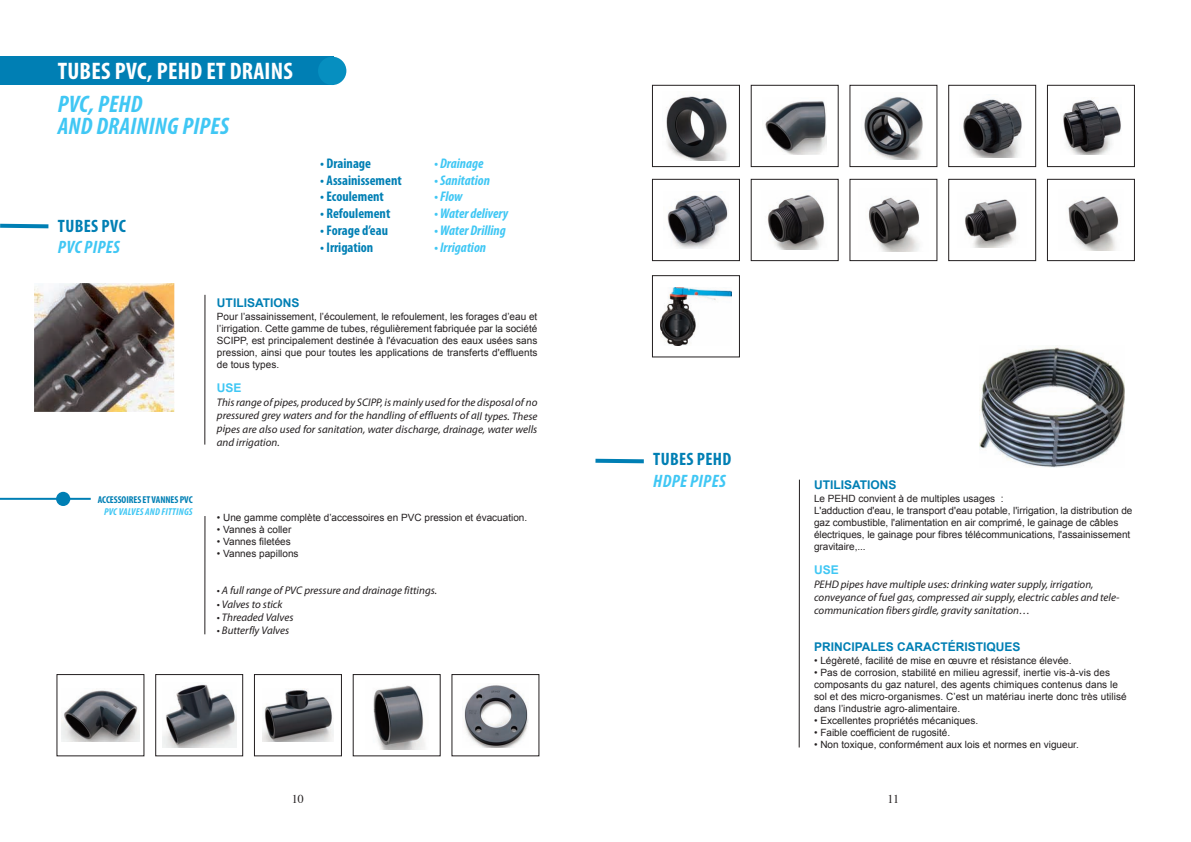
<style>
.page{position:relative;width:1191px;height:842px;background:#fff}
.page>*{position:absolute;margin:0;border:0;box-sizing:border-box;transform-origin:0 0}
.t1{font:italic 700 condensed 24px/22.3px "Myriad Pro";letter-spacing:.01em;color:#40c7f4}
.t2{font:700 condensed 24px "Myriad Pro";letter-spacing:.01em;color:#fff}
.t3{font:700 condensed 18px "Myriad Pro";letter-spacing:.02em;color:#007fb4}
.t4{font:italic 700 condensed 18px "Myriad Pro";letter-spacing:.02em;color:#40c7f4}
.t5{font:700 condensed 14px "Myriad Pro";color:#007fb4}
.t6{font:italic 700 condensed 14px "Myriad Pro";color:#40c7f4}
.t7{font:700 12px "Arial";color:#007fb4}
.t8{font:700 12px "Arial";color:#40c7f4}
.t9{font:12px "Times";color:#231f20}
.t10{font:italic 11px/13.2px "Myriad Pro";color:#231f20}
.t11{font:10px/12px "Arial";color:#231f20}
.t12{font:700 condensed 10px "Myriad Pro";letter-spacing:-.005em;color:#007fb4}
.t13{font:italic 700 condensed 10px "Myriad Pro";letter-spacing:.02em;color:#40c7f4}
</style>
<div class="page">
<img style="left:979px;top:346px;width:145px;height:121px">
<svg style="left:595px;top:458px;width:49px;height:6px"></svg>
<div style="left:0;top:57px;width:333px;height:28px;background:#007fb4"></div>
<hr style="left:205px;top:295px;width:1px;height:150px;background:#231f20">
<hr style="left:205px;top:516px;width:1px;height:118px;background:#231f20">
<hr style="left:799px;top:480px;width:1px;height:267px;background:#231f20">
<svg style="left:0;top:223px;width:49px;height:6px"></svg>
<div style="left:318px;top:57px;width:28px;height:28px;background:#068fc0;border-radius:50%"></div>
<img style="left:34px;top:283px;width:140px;height:129px">
<div style="left:56px;top:492px;width:14px;height:14px;background:#007fb4;border-radius:50%"></div>
<hr style="left:0;top:498px;width:91px;height:2px;background:#007fb4">
<img style="left:666px;top:96px;width:62px;height:65px">
<div style="left:652px;top:85px;width:87px;height:82px;border:1px solid #231f20"></div>
<img style="left:765px;top:101px;width:61px;height:53px">
<div style="left:751px;top:85px;width:87px;height:82px;border:1px solid #231f20"></div>
<img style="left:864px;top:97px;width:59px;height:62px">
<div style="left:849px;top:85px;width:88px;height:82px;border:1px solid #231f20"></div>
<img style="left:963px;top:99px;width:59px;height:59px">
<div style="left:948px;top:85px;width:88px;height:82px;border:1px solid #231f20"></div>
<img style="left:1063px;top:100px;width:58px;height:55px">
<div style="left:1047px;top:85px;width:87px;height:82px;border:1px solid #231f20"></div>
<img style="left:667px;top:195px;width:61px;height:53px">
<div style="left:652px;top:179px;width:87px;height:82px;border:1px solid #231f20"></div>
<img style="left:767px;top:195px;width:58px;height:55px">
<div style="left:751px;top:179px;width:87px;height:82px;border:1px solid #231f20"></div>
<img style="left:868px;top:197px;width:52px;height:54px">
<div style="left:849px;top:179px;width:88px;height:82px;border:1px solid #231f20"></div>
<img style="left:965px;top:199px;width:52px;height:48px">
<div style="left:948px;top:179px;width:88px;height:82px;border:1px solid #231f20"></div>
<img style="left:1068px;top:196px;width:51px;height:55px">
<div style="left:1047px;top:179px;width:87px;height:82px;border:1px solid #231f20"></div>
<img style="left:62px;top:690px;width:77px;height:52px">
<img style="left:661px;top:287px;width:70px;height:58px">
<div style="left:652px;top:275px;width:87px;height:82px;border:1px solid #231f20"></div>
<img style="left:162px;top:684px;width:74px;height:64px">
<div style="left:155px;top:674px;width:88px;height:82px;border:1px solid #231f20"></div>
<img style="left:262px;top:688px;width:72px;height:54px">
<div style="left:254px;top:674px;width:88px;height:82px;border:1px solid #231f20"></div>
<img style="left:373px;top:685px;width:52px;height:64px">
<img style="left:463px;top:685px;width:65px;height:62px">
<h1 class="t2" style="left:58px;top:62px;width:237px">TUBES PVC, PEHD ET DRAINS</h1>
<h1 class="t1" style="left:58px;top:95px;width:173px">PVC, PEHD<br>AND DRAINING PIPES</h1>
<h2 class="t3" style="left:58px;top:219px;width:69px">TUBES PVC</h2>
<h2 class="t4" style="left:58px;top:241px;width:64px">PVC PIPES</h2>
<h3 class="t5" style="left:320px;top:158px;width:52px">• Drainage</h3>
<h3 class="t5" style="left:320px;top:175px;width:83px">• Assainissement</h3>
<h3 class="t5" style="left:320px;top:192px;width:65px">• Ecoulement</h3>
<h3 class="t5" style="left:320px;top:209px;width:72px">• Refoulement</h3>
<h3 class="t5" style="left:320px;top:225px;width:69px">• Forage d’eau</h3>
<h3 class="t5" style="left:320px;top:242px;width:55px">• Irrigation</h3>
<h3 class="t6" style="left:434px;top:158px;width:51px">• Drainage</h3>
<h3 class="t6" style="left:434px;top:175px;width:57px">• Sanitation</h3>
<h3 class="t6" style="left:434px;top:192px;width:30px">• Flow</h3>
<h3 class="t6" style="left:434px;top:209px;width:76px">• Water delivery</h3>
<h3 class="t6" style="left:434px;top:225px;width:73px">• Water Drilling</h3>
<h3 class="t6" style="left:434px;top:242px;width:53px">• Irrigation</h3>
<p class="t12" style="left:98px;top:496px;width:96px">ACCESSOIRES ET VANNES PVC</p>
<p class="t13" style="left:104px;top:508px;width:90px">PVC VALVES AND FITTINGS</p>
<p class="t7" style="left:217px;top:296px;width:84px">UTILISATIONS</p>
<p class="t11" style="left:217px;top:311px;width:322px;text-align:justify">Pour l’assainissement, l’écoulement, le refoulement, les forages d’eau et l’irrigation. Cette gamme de tubes, régulièrement fabriquée par la société SCIPP, est principalement destinée à l'évacuation des eaux usées sans pression, ainsi que pour toutes les applications de transferts d'effluents de tous types.</p>
<p class="t8" style="left:217px;top:381px;width:26px">USE</p>
<p class="t10" style="left:217px;top:397px;width:322px;text-align:justify">This range of pipes, produced by SCIPP, is mainly used for the disposal of no pressured grey waters and for the handling of effluents of all types. These pipes are also used for sanitation, water discharge, drainage, water wells and irrigation.</p>
<p class="t11" style="left:217px;top:512px;width:312px">• Une gamme complète d’accessoires en PVC pression et évacuation.</p>
<p class="t11" style="left:217px;top:524px;width:76px">• Vannes à coller</p>
<p class="t11" style="left:217px;top:536px;width:75px">• Vannes filetées</p>
<p class="t11" style="left:217px;top:548px;width:83px">• Vannes papillons</p>
<p class="t10" style="left:217px;top:585px;width:222px">• A full range of PVC pressure and drainage fittings.</p>
<p class="t10" style="left:217px;top:598px;width:67px">• Valves to stick</p>
<p class="t10" style="left:217px;top:611px;width:78px">• Threaded Valves</p>
<p class="t10" style="left:217px;top:624px;width:74px">• Butterfly Valves</p>
<h2 class="t3" style="left:653px;top:453px;width:80px">TUBES PEHD</h2>
<h2 class="t4" style="left:653px;top:474px;width:74px">HDPE PIPES</h2>
<p class="t7" style="left:814px;top:478px;width:84px">UTILISATIONS</p>
<p class="t11" style="left:814px;top:492px;width:320px">Le PEHD convient à de multiples usages :<br>L'adduction d'eau, le transport d'eau potable, l'irrigation, la distribution de gaz combustible, l'alimentation en air comprimé, le gainage de câbles électriques, le gainage pour fibres télécommunications, l'assainissement gravitaire,...</p>
<p class="t8" style="left:814px;top:563px;width:26px">USE</p>
<p class="t10" style="left:814px;top:578px;width:307px">PEHD pipes have multiple uses: drinking water supply, irrigation, conveyance of fuel gas, compressed air supply, electric cables and tele&shy;communication fibers girdle, gravity sanitation…</p>
<p class="t7" style="left:814px;top:640px;width:208px">PRINCIPALES CARACTÉRISTIQUES</p>
<p class="t11" style="left:814px;top:655px;width:259px">• Légèreté, facilité de mise en œuvre et résistance élevée.</p>
<p class="t11" style="left:814px;top:667px;width:314px">• Pas de corrosion, stabilité en milieu agressif, inertie vis-à-vis des composants du gaz naturel, des agents chimiques contenus dans le sol et des micro-organismes. C’est un matériau inerte donc très utilisé dans l’industrie agro-alimentaire.</p>
<p class="t11" style="left:814px;top:715px;width:166px">• Excellentes propriétés mécaniques.</p>
<p class="t11" style="left:814px;top:727px;width:138px">• Faible coefficient de rugosité.</p>
<p class="t11" style="left:814px;top:739px;width:266px">• Non toxique, conformément aux lois et normes en vigueur.</p>
<p class="t9" style="left:292px;top:794px;width:13px">10</p>
<p class="t9" style="left:887px;top:794px;width:13px">11</p>
</div>
